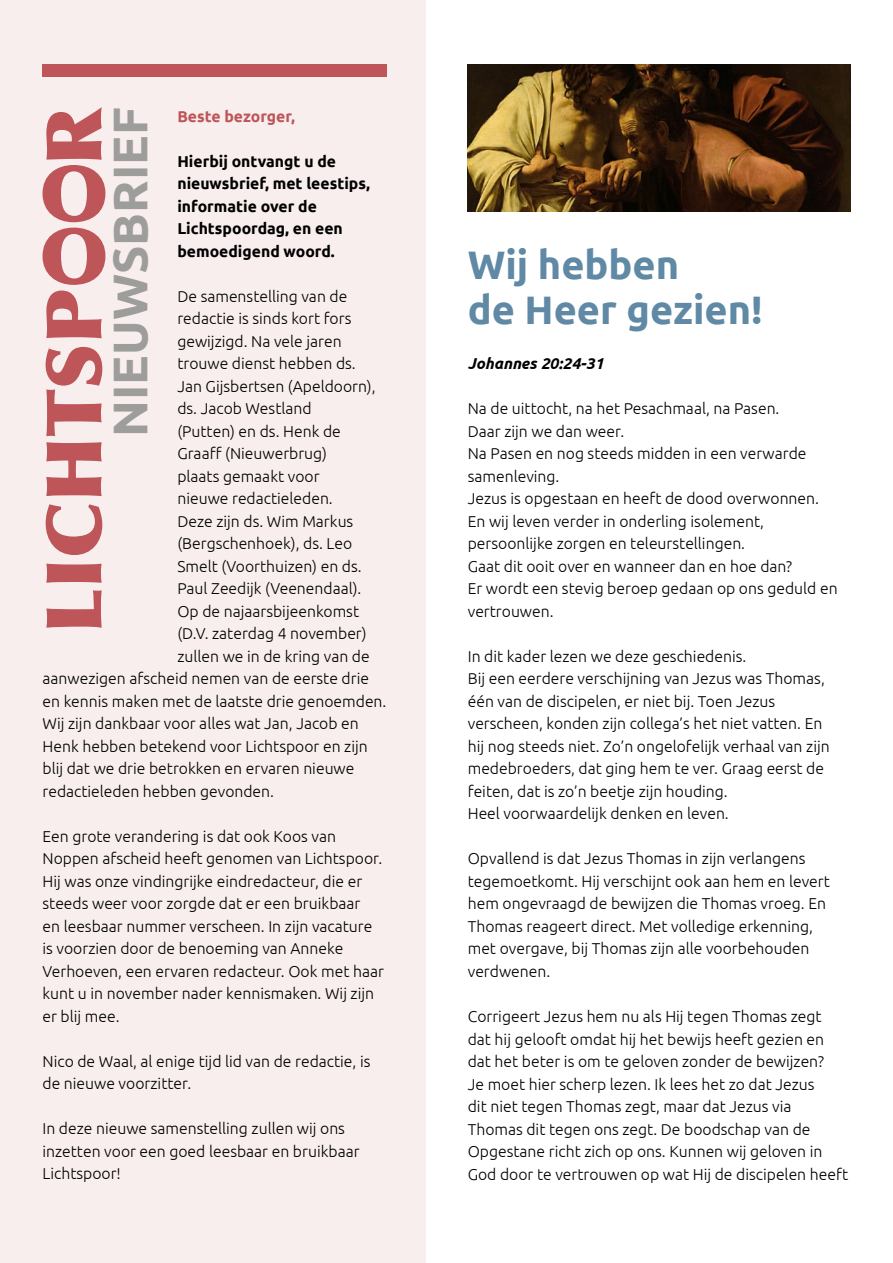
<style>
.page{position:relative;width:893px;height:1263px;background:#fff}
.page>*{position:absolute;margin:0;border:0;box-sizing:border-box;transform-origin:0 0}
.t1{font:700 48.9px "Ubuntu";color:#9d9d9c}
.t2{font:700 39.75px/45px "Ubuntu";color:#5f89a4}
.t3{font:300 15.75px/22.5px "Ubuntu";color:#000}
.t4{font:700 15.75px/22.5px "Ubuntu";color:#000}
.t5{font:italic 700 15.75px "Ubuntu";color:#000}
.t6{font:700 15.75px "Ubuntu";color:#bd5559}
</style>
<div class="page">
<div style="left:0;top:0;width:425px;height:1263px;background:#f8eeed"></div>
<div style="left:43px;top:64px;width:344px;height:12px;background:#bd5559"></div>
<svg style="left:43px;top:107px;width:62px;height:521px"></svg>
<img style="left:468px;top:64px;width:382px;height:148px">
<h1 class="t1" style="left:101px;top:437px;width:331px;rotate:-90deg">NIEUWSBRIEF</h1>
<p class="t6" style="left:177px;top:106px;width:119px">Beste bezorger,</p>
<p class="t4" style="left:177px;top:149px;width:194px">Hierbij ontvangt u de nieuwsbrief, met leestips, informatie over de<br>Lichtspoordag, en een bemoedigend woord.</p>
<p class="t3" style="left:177px;top:284px;width:171px">De samenstelling van de</p>
<p class="t3" style="left:177px;top:307px;width:176px">redactie is sinds kort fors</p>
<p class="t3" style="left:177px;top:329px;width:166px">gewijzigd. Na vele jaren</p>
<p class="t3" style="left:177px;top:352px;width:180px">trouwe dienst hebben ds.</p>
<p class="t3" style="left:177px;top:374px;width:200px">Jan Gijsbertsen (Apeldoorn),</p>
<p class="t3" style="left:177px;top:397px;width:136px">ds. Jacob Westland</p>
<p class="t3" style="left:177px;top:419px;width:165px">(Putten) en ds. Henk de</p>
<p class="t3" style="left:177px;top:442px;width:151px">Graaff (Nieuwerbrug)</p>
<p class="t3" style="left:177px;top:464px;width:144px">plaats gemaakt voor</p>
<p class="t3" style="left:177px;top:487px;width:157px">nieuwe redactieleden.</p>
<p class="t3" style="left:177px;top:509px;width:177px">Deze zijn ds. Wim Markus</p>
<p class="t3" style="left:177px;top:532px;width:176px">(Bergschenhoek), ds. Leo</p>
<p class="t3" style="left:177px;top:554px;width:186px">Smelt (Voorthuizen) en ds.</p>
<p class="t3" style="left:177px;top:577px;width:186px">Paul Zeedijk (Veenendaal).</p>
<p class="t3" style="left:177px;top:599px;width:183px">Op de najaarsbijeenkomst</p>
<p class="t3" style="left:177px;top:622px;width:191px">(D.V. zaterdag 4 november)</p>
<p class="t3" style="left:177px;top:644px;width:194px">zullen we in de kring van de</p>
<p class="t3" style="left:43px;top:667px;width:328px">aanwezigen afscheid nemen van de eerste drie</p>
<p class="t3" style="left:43px;top:689px;width:345px">en kennis maken met de laatste drie genoemden.</p>
<p class="t3" style="left:43px;top:712px;width:318px">Wij zijn dankbaar voor alles wat Jan, Jacob en</p>
<p class="t3" style="left:43px;top:734px;width:327px">Henk hebben betekend voor Lichtspoor en zijn</p>
<p class="t3" style="left:43px;top:757px;width:313px">blij dat we drie betrokken en ervaren nieuwe</p>
<p class="t3" style="left:43px;top:779px;width:233px">redactieleden hebben gevonden.</p>
<p class="t3" style="left:43px;top:824px;width:343px">Een grote verandering is dat ook Koos van Noppen afscheid heeft genomen van Lichtspoor.<br>Hij was onze vindingrijke eindredacteur, die er steeds weer voor zorgde dat er een bruikbaar<br>en leesbaar nummer verscheen. In zijn vacature is voorzien door de benoeming van Anneke Verhoeven, een ervaren redacteur. Ook met haar kunt u in november nader kennismaken. Wij zijn er blij mee.</p>
<p class="t3" style="left:43px;top:1049px;width:329px">Nico de Waal, al enige tijd lid van de redactie, is de nieuwe voorzitter.</p>
<p class="t3" style="left:43px;top:1117px;width:319px">In deze nieuwe samenstelling zullen wij ons inzetten voor een goed leesbaar en bruikbaar<br>Lichtspoor!</p>
<h2 class="t2" style="left:468px;top:242px;width:296px">Wij hebben<br>de Heer gezien!</h2>
<p class="t5" style="left:468px;top:354px;width:137px">Johannes 20:24-31</p>
<p class="t3" style="left:468px;top:397px;width:371px">Na de uittocht, na het Pesachmaal, na Pasen.<br>Daar zijn we dan weer.<br>Na Pasen en nog steeds midden in een verwarde samenleving.<br>Jezus is opgestaan en heeft de dood overwonnen.<br>En wij leven verder in onderling isolement, persoonlijke zorgen en teleurstellingen.<br>Gaat dit ooit over en wanneer dan en hoe dan?<br>Er wordt een stevig beroep gedaan op ons geduld en vertrouwen.</p>
<p class="t3" style="left:468px;top:645px;width:363px">In dit kader lezen we deze geschiedenis.<br>Bij een eerdere verschijning van Jezus was Thomas, één van de discipelen, er niet bij. Toen Jezus verscheen, konden zijn collega’s het niet vatten. En hij nog steeds niet. Zo’n ongelofelijk verhaal van zijn medebroeders, dat ging hem te ver. Graag eerst de feiten, dat is zo’n beetje zijn houding.<br>Heel voorwaardelijk denken en leven.</p>
<p class="t3" style="left:468px;top:847px;width:364px">Opvallend is dat Jezus Thomas in zijn verlangens tegemoetkomt. Hij verschijnt ook aan hem en levert hem ongevraagd de bewijzen die Thomas vroeg. En Thomas reageert direct. Met volledige erkenning, met overgave, bij Thomas zijn alle voorbehouden verdwenen.</p>
<p class="t3" style="left:468px;top:1005px;width:382px">Corrigeert Jezus hem nu als Hij tegen Thomas zegt dat hij gelooft omdat hij het bewijs heeft gezien en dat het beter is om te geloven zonder de bewijzen?<br>Je moet hier scherp lezen. Ik lees het zo dat Jezus<br>dit niet tegen Thomas zegt, maar dat Jezus via Thomas dit tegen ons zegt. De boodschap van de Opgestane richt zich op ons. Kunnen wij geloven in God door te vertrouwen op wat Hij de discipelen heeft</p>
</div>
